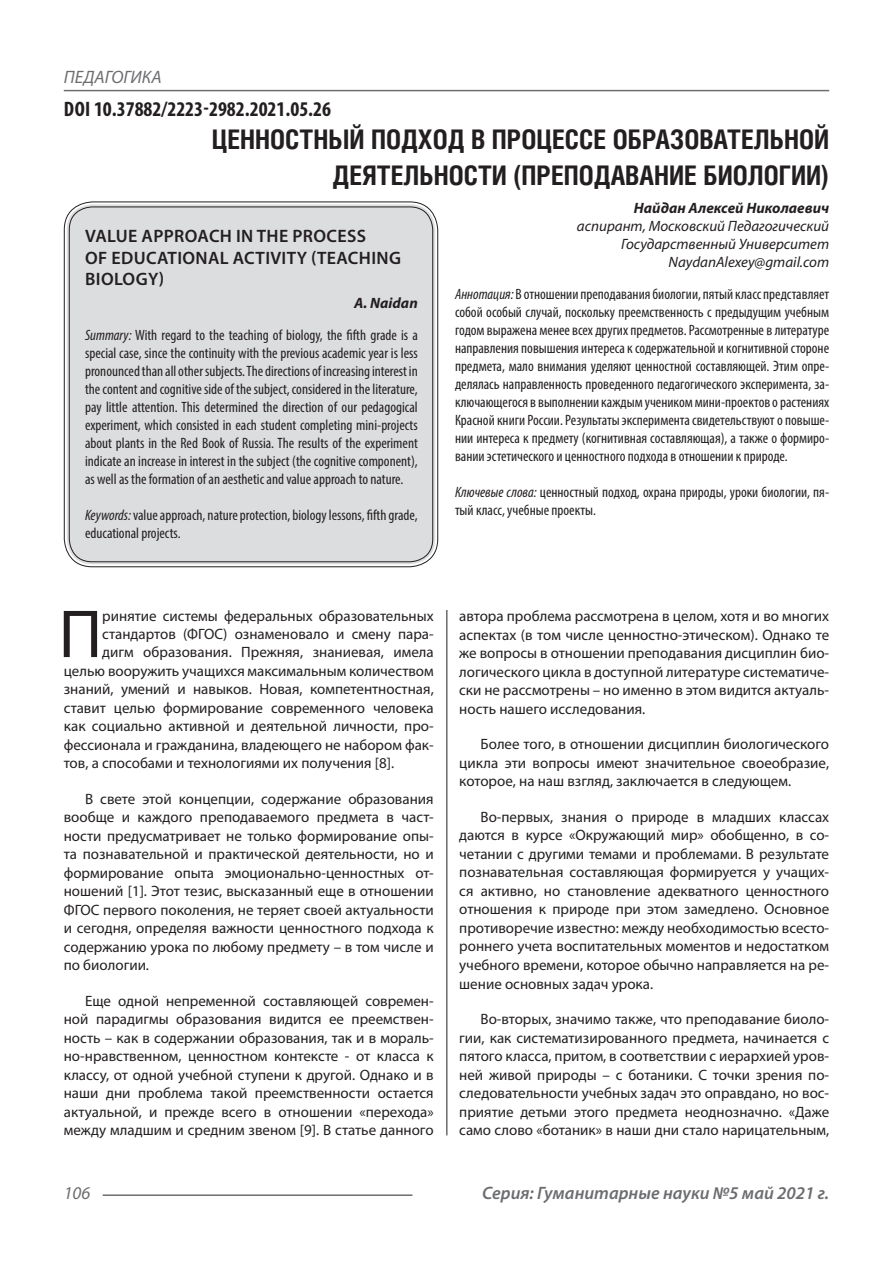
<style>
.page{position:relative;width:893px;height:1263px;background:#fff}
.page>*{position:absolute;margin:0;border:0;box-sizing:border-box;transform-origin:0 0}
.Статья_текст_первый{font:68.4px "Myriad Pro";color:#231f20}
.Статья_название{font:700 27px/36px "Helios Cond C";color:#231f20;text-align:right}
.ДОИ{font:700 condensed 21px "Myriad Pro";color:#231f20}
.Статья_название_англ{font:600 18px/21.6px "Myriad Pro";letter-spacing:.02em;color:#231f20}
.t1{font:italic 600 18px "Myriad Pro";color:#6c6d70}
.t2{font:italic 18px "Myriad Pro";color:#6c6d70}
.Статья_текст{font:15px/18.6px "Myriad Pro";color:#231f20;text-align:justify}
.Статья_аннотация_тек{font:condensed 15px/18px "Myriad Pro";color:#231f20;text-align:justify}
.Статья_аннотация_анг{font:condensed 15px/18px "Myriad Pro";color:#231f20;text-align:justify}
.Статья_текст_первый-2{font:15px "Myriad Pro";color:#231f20}
.Статья_автор_инфо{font:italic 15px/18px "Myriad Pro";color:#231f20;text-align:right}
.Статья_автор_инфо-2{font:italic 700 15px "Myriad Pro";color:#231f20}
.Статья_автор_англ{font:italic 700 15px "Myriad Pro";color:#231f20}
.s1{font-style:italic}
</style>
<div class="page">
<hr style="left:446px;top:128px;width:1px;height:1007px;background:#231f20">
<hr style="left:103px;top:1194px;width:309px;height:2px;background:#6c6d70">
<hr style="left:64px;top:90px;width:765px;height:1px;background:#6c6d70">
<div style="left:67px;top:204px;width:368px;height:360px;background:#dcdddf;border-radius:26px"></div>
<div style="left:69px;top:206px;width:364px;height:356px;border:1px solid #231f20;border-radius:23px"></div>
<p class="t2" style="left:64px;top:66px;width:100px">ПЕДАГОГИКА</p>
<p class="ДОИ" style="left:64px;top:96px;width:269px">DOI 10.37882/2223-2982.2021.05.26</p>
<p class="Статья_название" style="left:212px;top:121px;width:619px">ЦЕННОСТНЫЙ ПОДХОД В ПРОЦЕССЕ ОБРАЗОВАТЕЛЬНОЙ<br>ДЕЯТЕЛЬНОСТИ (ПРЕПОДАВАНИЕ БИОЛОГИИ)</p>
<p class="Статья_автор_инфо-2" style="left:634px;top:198px;width:197px">Найдан Алексей Николаевич</p>
<p class="Статья_автор_инфо" style="left:577px;top:216px;width:254px">аспирант, Московский Педагогический<br>Государственный Университет</p>
<p class="Статья_автор_инфо" style="left:669px;top:252px;width:162px">NaydanAlexey@gmail.com</p>
<p class="Статья_аннотация_тек" style="left:455px;top:285px;width:376px"><span class="s1">Аннотация:</span> В отношении преподавания биологии, пятый класс представляет собой особый случай, поскольку преемственность с предыдущим учебным годом выражена менее всех других предметов. Рассмотренные в литературе направления повышения интереса к содержательной и когнитивной стороне предмета, мало внимания уделяют ценностной составляющей. Этим опре&shy;делялась направленность проведенного педагогического эксперимента, за&shy;ключающегося в выполнении каждым учеником мини-проектов о растениях Красной книги России. Результаты эксперимента свидетельствуют о повыше&shy;нии интереса к предмету (когнитивная составляющая), а также о формиро&shy;вании эстетического и ценностного подхода в отношении к природе.</p>
<p class="Статья_аннотация_тек" style="left:455px;top:483px;width:376px"><span class="s1">Ключевые слова:</span> ценностный подход, охрана природы, уроки биологии, пя&shy;тый класс, учебные проекты.</p>
<p class="Статья_название_англ" style="left:85px;top:225px;width:317px">VALUE APPROACH IN THE PROCESS<br>OF EDUCATIONAL ACTIVITY (TEACHING<br>BIOLOGY)</p>
<p class="Статья_автор_англ" style="left:354px;top:293px;width:65px">A. Naidan</p>
<p class="Статья_аннотация_анг" style="left:85px;top:326px;width:334px"><span class="s1">Summary:</span> With regard to the teaching of biology, the fifth grade is a special case, since the continuity with the previous academic year is less pronounced than all other subjects. The directions of increasing interest in the content and cognitive side of the subject, considered in the literature, pay little attention. This determined the direction of our pedagogical experiment, which consisted in each student completing mini-projects about plants in the Red Book of Russia. The results of the experiment indicate an increase in interest in the subject (the cognitive component), as well as the formation of an aesthetic and value approach to nature.</p>
<p class="Статья_аннотация_анг" style="left:85px;top:506px;width:334px"><span class="s1">Keywords:</span> value approach, nature protection, biology lessons, fifth grade, educational projects.</p>
<p class="Статья_текст_первый" style="left:59px;top:592px;width:45px">П</p>
<p class="Статья_текст_первый-2" style="left:102px;top:607px;width:333px">ринятие системы федеральных образовательных</p>
<p class="Статья_текст_первый-2" style="left:102px;top:625px;width:333px">стандартов (ФГОС) ознаменовало и смену пара-</p>
<p class="Статья_текст_первый-2" style="left:102px;top:643px;width:333px">дигм образования. Прежняя, знаниевая, имела</p>
<p class="Статья_текст_первый-2" style="left:64px;top:661px;width:371px">целью вооружить учащихся максимальным количеством</p>
<p class="Статья_текст_первый-2" style="left:64px;top:680px;width:371px">знаний, умений и навыков. Новая, компетентностная,</p>
<p class="Статья_текст_первый-2" style="left:64px;top:698px;width:371px">ставит целью формирование современного человека</p>
<p class="Статья_текст_первый-2" style="left:64px;top:717px;width:371px">как социально активной и деятельной личности, про-</p>
<p class="Статья_текст_первый-2" style="left:64px;top:735px;width:371px">фессионала и гражданина, владеющего не набором фак-</p>
<p class="Статья_текст_первый-2" style="left:64px;top:754px;width:332px">тов, а способами и технологиями их получения [8].</p>
<p class="Статья_текст" style="left:64px;top:789px;width:371px;text-indent:21px">В свете этой концепции, содержание образования вообще и каждого преподаваемого предмета в част&shy;ности предусматривает не только формирование опы&shy;та познавательной и практической деятельности, но и формирование опыта эмоционально-ценностных от&shy;ношений [1]. Этот тезис, высказанный еще в отношении ФГОС первого поколения, не теряет своей актуальности и сегодня, определяя важности ценностного подхода к содержанию урока по любому предмету – в том числе и по биологии.</p>
<p class="Статья_текст" style="left:64px;top:991px;width:371px;text-indent:21px">Еще одной непременной составляющей современ&shy;ной парадигмы образования видится ее преемствен&shy;ность – как в содержании образования, так и в мораль&shy;но-нравственном, ценностном контексте - от класса к классу, от одной учебной ступени к другой. Однако и в наши дни проблема такой преемственности остается актуальной, и прежде всего в отношении «перехода» между младшим и средним звеном [9]. В статье данного</p>
<p class="Статья_текст" style="left:459px;top:606px;width:371px">автора проблема рассмотрена в целом, хотя и во многих аспектах (в том числе ценностно-этическом). Однако те же вопросы в отношении преподавания дисциплин био&shy;логического цикла в доступной литературе систематиче&shy;ски не рассмотрены – но именно в этом видится актуаль&shy;ность нашего исследования.</p>
<p class="Статья_текст" style="left:459px;top:735px;width:371px;text-indent:21px">Более того, в отношении дисциплин биологического цикла эти вопросы имеют значительное своеобразие, которое, на наш взгляд, заключается в следующем.</p>
<p class="Статья_текст" style="left:459px;top:807px;width:371px;text-indent:21px">Во-первых, знания о природе в младших классах даются в курсе «Окружающий мир» обобщенно, в со&shy;четании с другими темами и проблемами. В результате познавательная составляющая формируется у учащих&shy;ся активно, но становление адекватного ценностного отношения к природе при этом замедлено. Основное противоречие известно: между необходимостью всесто&shy;роннего учета воспитательных моментов и недостатком учебного времени, которое обычно направляется на ре&shy;шение основных задач урока.</p>
<p class="Статья_текст" style="left:459px;top:1009px;width:371px;text-indent:21px">Во-вторых, значимо также, что преподавание биоло&shy;гии, как систематизированного предмета, начинается с пятого класса, притом, в соответствии с иерархией уров&shy;ней живой природы – с ботаники. С точки зрения по&shy;следовательности учебных задач это оправдано, но вос&shy;приятие детьми этого предмета неоднозначно. «Даже само слово «ботаник» в наши дни стало нарицательным,</p>
<p class="t2" style="left:64px;top:1182px;width:28px">106</p>
<p class="t1" style="left:482px;top:1182px;width:349px">Серия: Гуманитарные науки №5 май 2021 г.</p>
</div>
